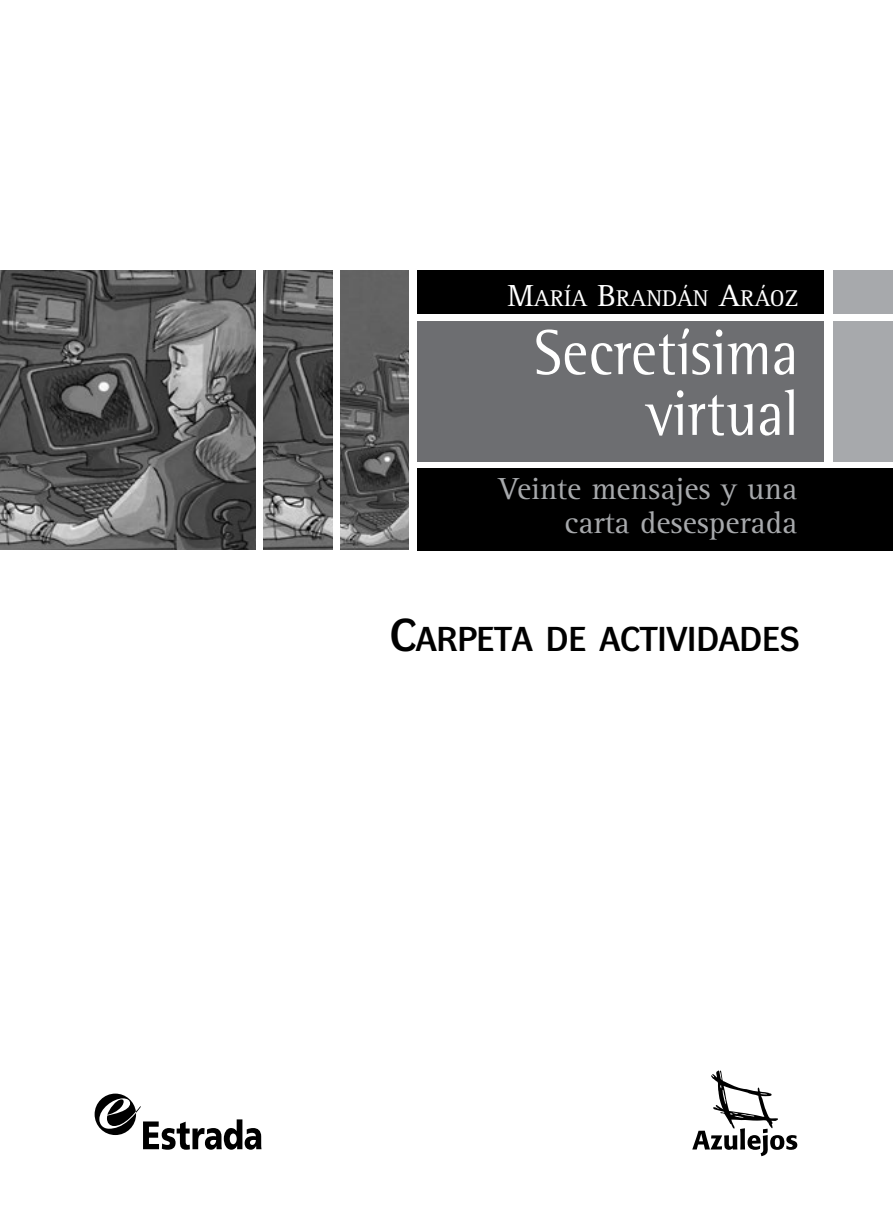
<style>
.page{position:relative;width:893px;height:1212px;background:#fff}
.page>*{position:absolute;margin:0;border:0;box-sizing:border-box;transform-origin:0 0}
.t1{font:65.25px/60.8px "Rotis Semi Serif Std";letter-spacing:.01em;color:#fff;text-align:right;scale:.88 1}
.t2{font:300 expanded 33.75px "Dynamo";color:#000}
.t3{font:31.5px/33.3px "Rotis Serif Std";color:#a7a9ac;text-align:right}
.t4{font:23.62px "Rotis Serif Std";color:#fff}
.s1{font-size:31.5px}
.s2{font-size:45px}
</style>
<div class="page">
<div style="left:834px;top:270px;width:59px;height:44px;background:#a7a9ac"></div>
<div style="left:417px;top:270px;width:407px;height:44px;background:#000"></div>
<div style="left:417px;top:321px;width:407px;height:140px;background:#6d6e71"></div>
<div style="left:417px;top:468px;width:476px;height:82px;background:#000"></div>
<div style="left:834px;top:321px;width:59px;height:140px;background:#a7a9ac"></div>
<img style="left:340px;top:270px;width:69px;height:279px">
<img style="left:264px;top:270px;width:68px;height:279px">
<img style="left:0;top:270px;width:255px;height:279px">
<svg style="left:95px;top:1093px;width:166px;height:57px"></svg>
<svg style="left:692px;top:1070px;width:105px;height:86px"></svg>
<p class="t4" style="left:508px;top:285px;width:292px"><span class="s1">M</span>ARÍA <span class="s1">B</span>RANDÁN <span class="s1">A</span>RÁOZ</p>
<h1 class="t1" style="left:534px;top:322px;width:302px">Secretísima virtual</h1>
<p class="t3" style="left:498px;top:473px;width:300px">Veinte mensajes y una carta desesperada</p>
<p class="t2" style="left:390px;top:620px;width:411px"><span class="s2">C</span>ARPETA DE ACTIVIDADES</p>
</div>
